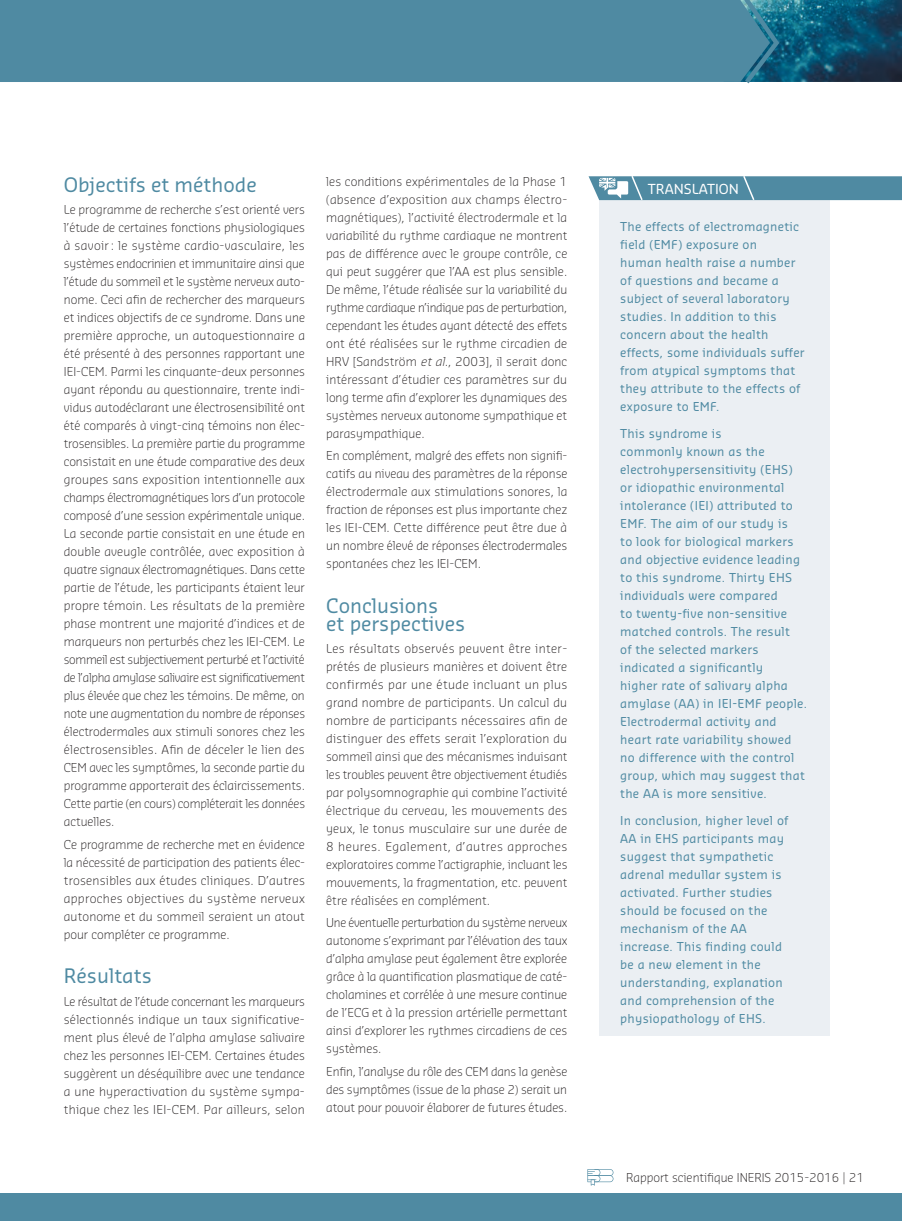
<style>
.page{position:relative;width:902px;height:1221px;background:#fff}
.page>*{position:absolute;margin:0;border:0;box-sizing:border-box;transform-origin:0 0}
.t1{font:19.5px/18px "Sansa Pro";color:#4f8aa2}
.t2{font:13.5px "Sansa Pro";color:#fff}
.t3{font:300 12px/18px "Sansa Pro";color:#231f20;text-align:justify}
.t4{font:12px/18px "Sansa Pro";letter-spacing:.025em;color:#4f8aa2}
.s1{font-style:italic}
</style>
<div class="page">
<img style="left:782px;top:0;width:119px;height:82px">
<div style="left:0;top:0;width:726px;height:82px;background:#4f8aa2"></div>
<div style="left:0;top:1192px;width:901px;height:28px;background:#4f8aa2"></div>
<svg style="left:726px;top:0;width:56px;height:84px;background:#3e819a"></svg>
<svg style="left:587px;top:1169px;width:26px;height:16px"></svg>
<div style="left:599px;top:200px;width:230px;height:835px;background:#ebeff3"></div>
<svg style="left:588px;top:176px;width:313px;height:26px;background:#679aae"></svg>
<p class="t3" style="left:326px;top:172px;width:243px">les conditions expérimentales de la Phase 1 (absence d’exposition aux champs électro&shy;magnétiques), l’activité électrodermale et la variabilité du rythme cardiaque ne montrent pas de différence avec le groupe contrôle, ce qui peut suggérer que l’AA est plus sensible.<br>De même, l’étude réalisée sur la variabilité du rythme cardiaque n’indique pas de perturbation, cependant les études ayant détecté des effets ont été réalisées sur le rythme circadien de HRV [Sandström <span class="s1">etal.</span>, 2003], il serait donc intéressant d’étudier ces paramètres sur du long terme afin d’explorer les dynamiques des systèmes nerveux autonome sympathique et parasympathique.</p>
<p class="t3" style="left:326px;top:446px;width:243px">En complément, malgré des effets non signifi&shy;catifs au niveau des paramètres de la réponse électrodermale aux stimulations sonores, la fraction de réponses est plus importante chez les IEI-CEM. Cette différence peut être due à un nombre élevé de réponses électrodermales spontanées chez les IEI-CEM.</p>
<h1 class="t1" style="left:326px;top:595px;width:140px">Conclusions<br>et perspectives</h1>
<p class="t3" style="left:326px;top:639px;width:243px">Les résultats observés peuvent être inter&shy;prétés de plusieurs manières et doivent être confirmés par une étude incluant un plus grand nombre de participants. Un calcul du nombre de participants nécessaires afin de distinguer des effets serait l’exploration du sommeil ainsi que des mécanismes induisant les troubles peuvent être objectivement étudiés par polysomnographie qui combine l’activité électrique du cerveau, les mouvements des yeux, le tonus musculaire sur une durée de 8 heures. Egalement, d’autres approches exploratoires comme l’actigraphie, incluant les mouvements, la fragmentation, etc. peuvent être réalisées en complément.</p>
<p class="t3" style="left:326px;top:913px;width:243px">Une éventuelle perturbation du système nerveux autonome s’exprimant par l’élévation des taux d’alpha amylase peut également être explorée grâce à la quantification plasmatique de caté&shy;cholamines et corrélée à une mesure continue de l’ECG et à la pression artérielle permettant ainsi d’explorer les rythmes circadiens de ces systèmes.</p>
<p class="t3" style="left:326px;top:1061px;width:242px">Enfin, l’analyse du rôle des CEM dans la genèse des symptômes (issue de la phase 2) serait un atout pour pouvoir élaborer de futures études.</p>
<h1 class="t1" style="left:64px;top:175px;width:194px">Objectifs et méthode</h1>
<p class="t2" style="left:647px;top:180px;width:93px">TRANSLATION</p>
<p class="t3" style="left:64px;top:200px;width:243px">Le programme de recherche s’est orienté vers l’étude de certaines fonctions physiologiques à savoir: le système cardio-vasculaire, les systèmes endocrinien et immunitaire ainsi que l’étude du sommeil et le système nerveux auto&shy;nome. Ceci afin de rechercher des marqueurs et indices objectifs de ce syndrome. Dans une première approche, un autoquestionnaire a été présenté à des personnes rapportant une IEI-CEM. Parmi les cinquante-deux personnes ayant répondu au questionnaire, trente indi&shy;vidus autodéclarant une électrosensibilité ont été comparés à vingt-cinq témoins non élec&shy;trosensibles. La première partie du programme consistait en une étude comparative des deux groupes sans exposition intentionnelle aux champs électromagnétiques lors d’un protocole composé d’une session expérimentale unique.<br>La seconde partie consistait en une étude en double aveugle contrôlée, avec exposition à quatre signaux électromagnétiques. Dans cette partie de l’étude, les participants étaient leur propre témoin. Les résultats de la première phase montrent une majorité d’indices et de marqueurs non perturbés chez les IEI-CEM. Le sommeil est subjectivement perturbé et l’activité de l’alpha amylase salivaire est significativement plus élevée que chez les témoins. De même, on note une augmentation du nombre de réponses électrodermales aux stimuli sonores chez les électrosensibles. Afin de déceler le lien des CEM avec les symptômes, la seconde partie du programme apporterait des éclaircissements.<br>Cette partie (en cours) compléterait les données actuelles.</p>
<p class="t3" style="left:64px;top:834px;width:243px">Ce programme de recherche met en évidence la nécessité de participation des patients élec&shy;trosensibles aux études cliniques. D’autres approches objectives du système nerveux autonome et du sommeil seraient un atout pour compléter ce programme.</p>
<h1 class="t1" style="left:64px;top:966px;width:89px">Résultats</h1>
<p class="t3" style="left:64px;top:991px;width:242px">Le résultat de l’étude concernant les marqueurs sélectionnés indique un taux significative&shy;ment plus élevé de l’alpha amylase salivaire chez les personnes IEI-CEM. Certaines études suggèrent un déséquilibre avec une tendance a une hyperactivation du système sympa&shy;thique chez les IEI-CEM. Par ailleurs, selon</p>
<p class="t4" style="left:620px;top:217px;width:186px">The effects of electromagnetic field (EMF) exposure on<br>human health raise a number of questions and became a subject of several laboratory studies. In addition to this concern about the health effects, some individuals suffer from atypical symptoms that they attribute to the effects of exposure to EMF.</p>
<p class="t4" style="left:620px;top:424px;width:188px">This syndrome is<br>commonly known as the electrohypersensitivity (EHS) or idiopathic environmental intolerance (IEI) attributed to<br>EMF. The aim of our study is<br>to look for biological markers and objective evidence leading to this syndrome. Thirty EHS individuals were compared<br>to twenty-five non-sensitive matched controls. The result<br>of the selected markers indicated a significantly<br>higher rate of salivary alpha amylase (AA) in IEI-EMF people.<br>Electrodermal activity and heart rate variability showed no difference with the control group, which may suggest that the AA is more sensitive.</p>
<p class="t4" style="left:620px;top:810px;width:169px">In conclusion, higher level of<br>AA in EHS participants may suggest that sympathetic adrenal medullar system is activated. Further studies should be focused on the mechanism of the AA increase. This finding could be a new element in the understanding, explanation and comprehension of the physiopathology of EHS.</p>
<p class="t3" style="left:626px;top:1167px;width:239px">Rapport scientifique INERIS 2015-2016 | 21</p>
</div>
